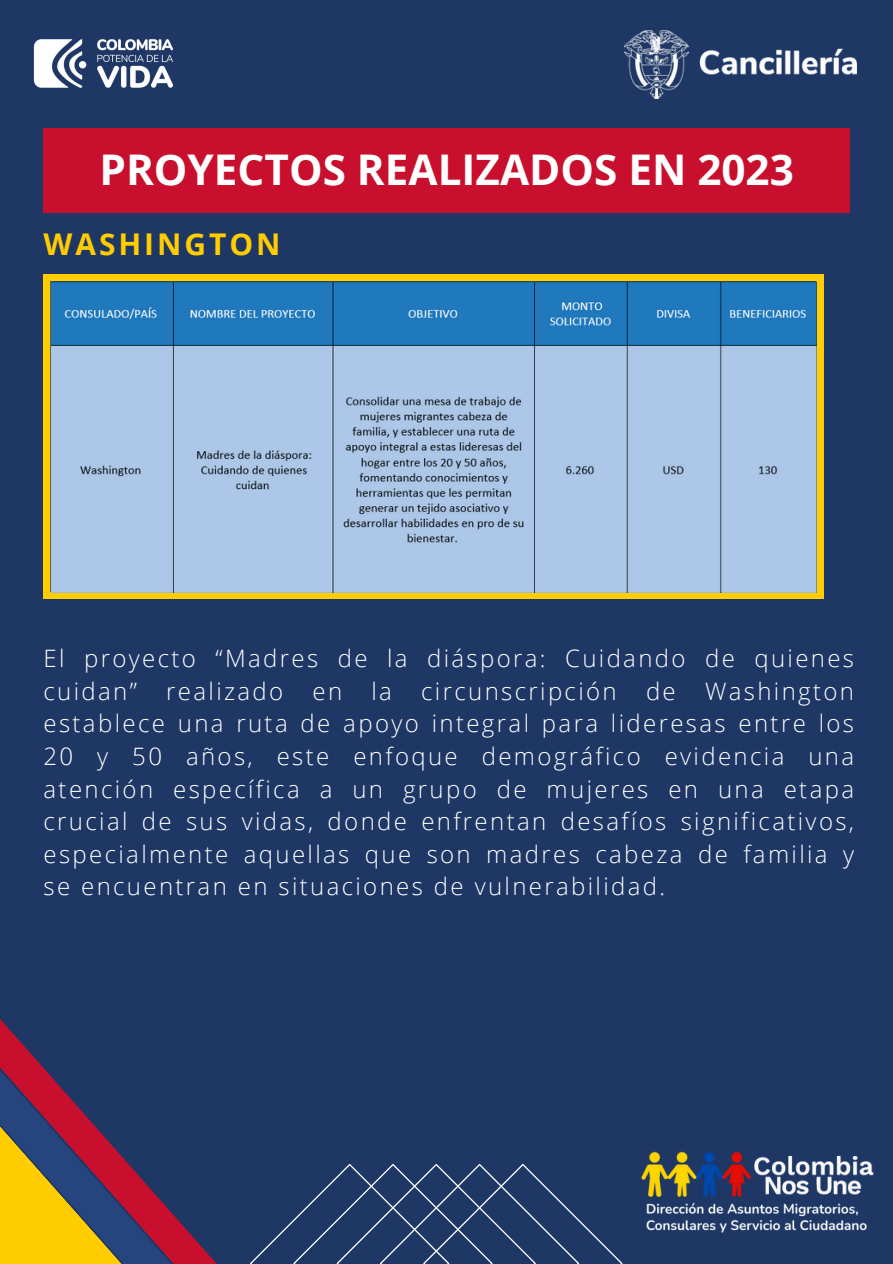
<style>
.page{position:relative;width:893px;height:1264px;background:#fff}
.page>*{position:absolute;margin:0;border:0;box-sizing:border-box;transform-origin:0 0}
.t1{font:700 42.3px "Open Sans";color:#fff}
.t2{font:700 30px "Open Sans";letter-spacing:.1em;color:#ffcd00}
.t3{font:300 24px/32.7px "Open Sans";letter-spacing:.1em;color:#fff;text-align:justify}
</style>
<div class="page">
<div style="left:0;top:0;width:892px;height:1263px;background:#1e3764"></div>
<div style="left:44px;top:128px;width:805px;height:85px;background:#c8102e"></div>
<img style="left:33px;top:39px;width:141px;height:49px">
<img style="left:624px;top:30px;width:232px;height:69px">
<img style="left:641px;top:1151px;width:233px;height:82px">
<svg style="left:0;top:1027px;width:216px;height:236px"></svg>
<svg style="left:250px;top:1164px;width:372px;height:99px"></svg>
<svg style="left:44px;top:274px;width:779px;height:324px"></svg>
<img style="left:51px;top:282px;width:765px;height:310px">
<p class="t1" style="left:99px;top:140px;width:695px">PROYECTOS REALIZADOS EN 2023</p>
<p class="t2" style="left:44px;top:222px;width:238px">WASHINGTON</p>
<p class="t3" style="left:44px;top:641px;width:812px">El proyecto “Madres de la diáspora: Cuidando de quienes cuidan” realizado en la circunscripción de Washington establece una ruta de apoyo integral para lideresas entre los 20 y 50 años, este enfoque demográfico evidencia una atención específica a un grupo de mujeres en una etapa crucial de sus vidas, donde enfrentan desafíos significativos, especialmente aquellas que son madres cabeza de familia y se encuentran en situaciones de vulnerabilidad.</p>
</div>
